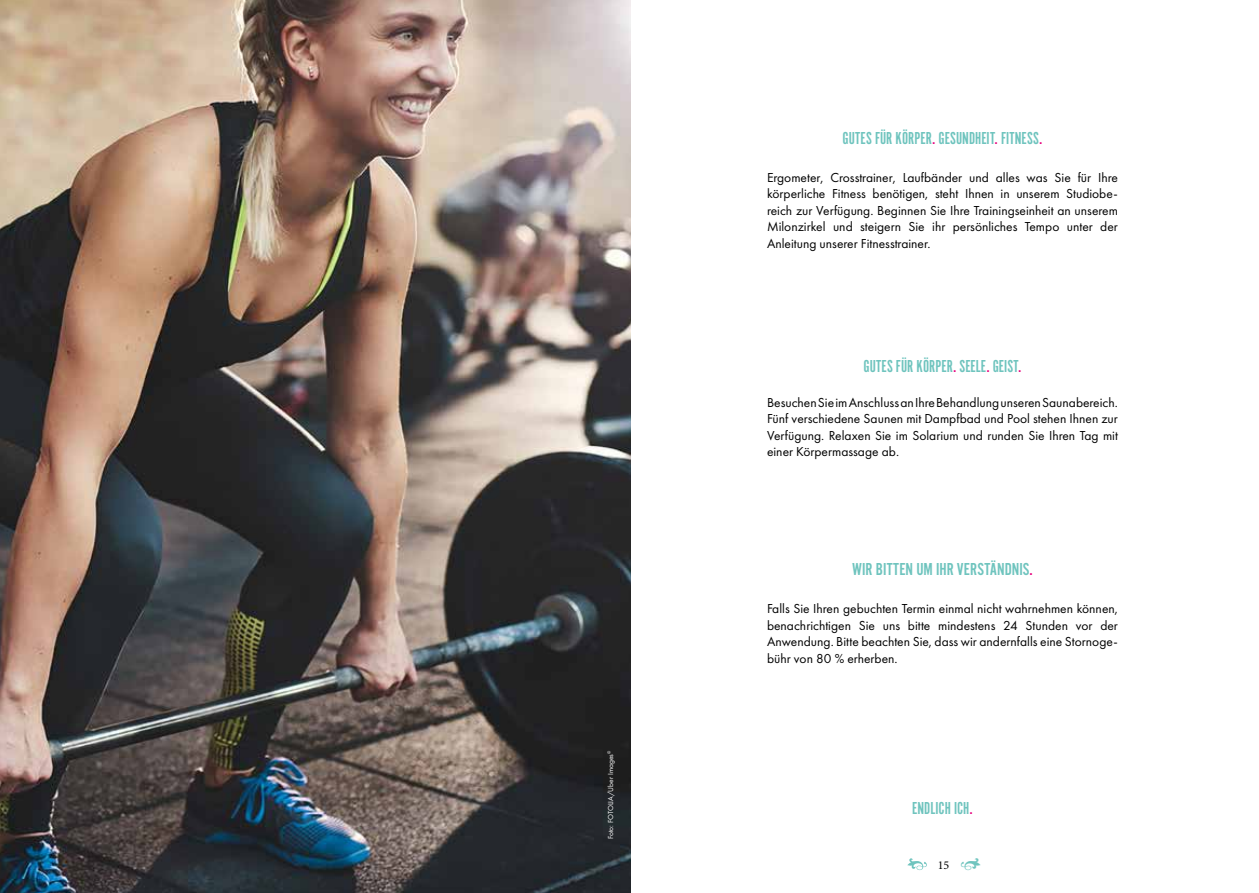
<style>
.page{position:relative;width:1259px;height:893px;background:#fff}
.page>*{position:absolute;margin:0;border:0;box-sizing:border-box;transform-origin:0 0}
.t1{font:18px "Alternate Got No 1 D";color:#6fc4be}
.t2{font:18px "Alternate Got No 2 D";color:#6fc4be}
.t3{font:13.5px/16.5px "Futura PT";color:#000;text-align:justify}
.t4{font:12px "Minion Pro";color:#000}
.t5{font:7.5px "Futura PT";color:#fff}
.s1{color:#e6007d}
</style>
<div class="page">
<svg style="left:907px;top:858px;width:20px;height:12px"></svg>
<img style="left:0;top:0;width:630px;height:893px">
<svg style="left:332px;top:858px;width:19px;height:12px"></svg>
<p class="t5" style="left:606px;top:839px;width:90px;rotate:-90deg">Foto: FOTOLIA/Uber Images<sup>©</sup></p>
<h1 class="t1" style="left:842px;top:128px;width:201px">GUTES FÜR KÖRPER<span class="s1">.</span> GESUNDHEIT<span class="s1">.</span> FITNESS<span class="s1">.</span></h1>
<p class="t3" style="left:767px;top:169px;width:352px">Ergometer, Crosstrainer, Laufbänder und alles was Sie für Ihre körperliche Fitness benötigen, steht Ihnen in unserem Studiobe&shy;reich zur Verfügung. Beginnen Sie Ihre Trainingseinheit an unserem Milonzirkel und steigern Sie ihr persönliches Tempo unter der Anleitung unserer Fitnesstrainer.</p>
<h1 class="t1" style="left:863px;top:357px;width:159px">GUTES FÜR KÖRPER<span class="s1">.</span> SEELE<span class="s1">.</span> GEIST<span class="s1">.</span></h1>
<p class="t3" style="left:767px;top:394px;width:352px">Besuchen Sie im Anschluss an Ihre Behandlung unseren Saunabereich.<br>Fünf verschiedene Saunen mit Dampfbad und Pool stehen Ihnen zur Verfügung. Relaxen Sie im Solarium und runden Sie Ihren Tag mit einer Körpermassage ab.</p>
<h1 class="t2" style="left:852px;top:560px;width:182px">WIR BITTEN UM IHR VERSTÄNDNIS<span class="s1">.</span></h1>
<p class="t3" style="left:767px;top:601px;width:352px">Falls Sie Ihren gebuchten Termin einmal nicht wahrnehmen können, benachrichtigen Sie uns bitte mindestens 24 Stunden vor der Anwendung. Bitte beachten Sie, dass wir andernfalls eine Stornoge&shy;bühr von 80 % erherben.</p>
<h1 class="t1" style="left:912px;top:798px;width:62px">ENDLICH ICH<span class="s1">.</span></h1>
<p class="t4" style="left:937px;top:857px;width:13px">15</p>
</div>
